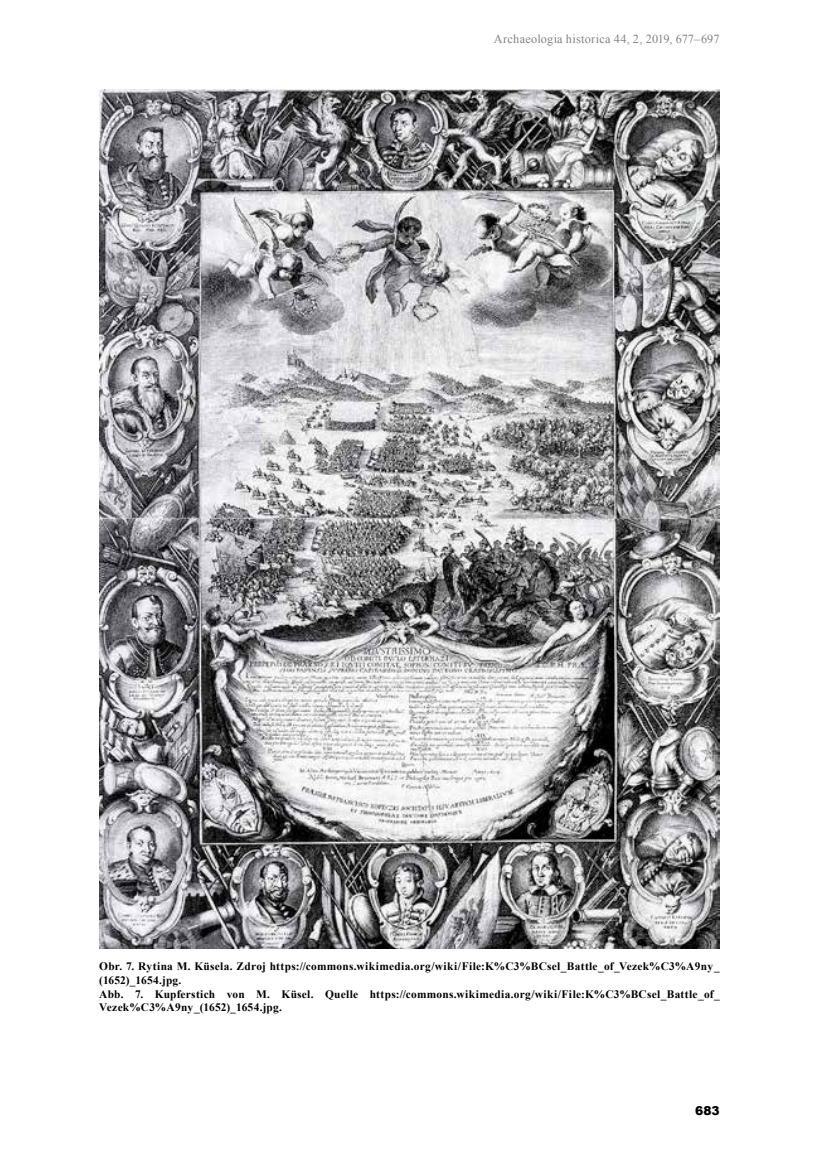
<style>
.page{position:relative;width:819px;height:1171px;background:#fff}
.page>*{position:absolute;margin:0;border:0;box-sizing:border-box;transform-origin:0 0}
.t1{font:12.25px "Times New Roman";letter-spacing:.02em;color:#808285}
.t2{font:900 12.25px "Arial";color:#000}
.t3{font:700 11.38px/13.7px "Times New Roman";letter-spacing:.025em;color:#000}
</style>
<div class="page">
<img style="left:99px;top:89px;width:620px;height:859px">
<p class="t1" style="left:494px;top:31px;width:227px">Archaeologia historica 44, 2, 2019, 677–697</p>
<p class="t3" style="left:99px;top:959px;width:622px">Obr. 7. Rytina M. Küsela. Zdroj https://commons.wikimedia.org/wiki/File:K%C3%BCsel_Battle_of_Vezek%C3%A9ny_ (1652)_1654.jpg.<br>Abb. 7. Kupferstich von M. Küsel. Quelle https://commons.wikimedia.org/wiki/File:K%C3%BCsel_Battle_of_ Vezek%C3%A9ny_(1652)_1654.jpg.</p>
<p class="t2" style="left:695px;top:1102px;width:26px">683</p>
</div>
